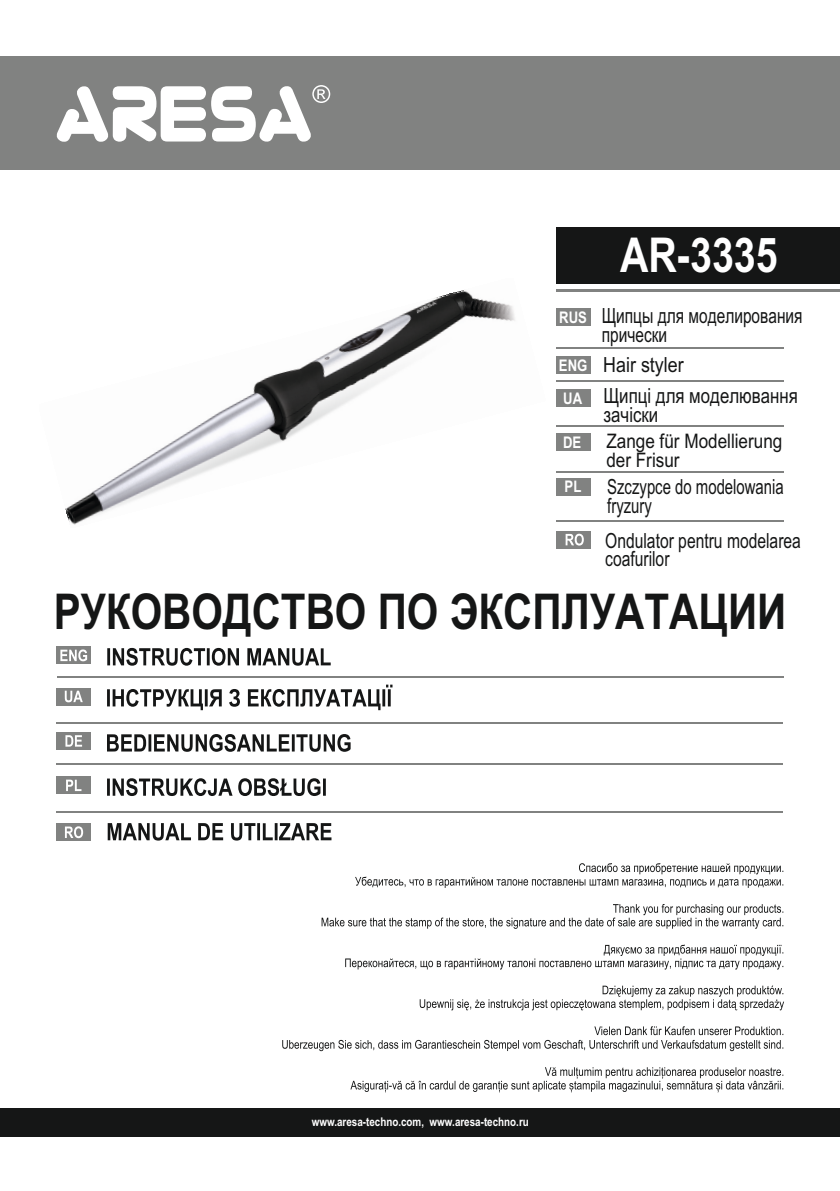
<style>
.page{position:relative;width:840px;height:1191px;background:#fff}
.page>*{position:absolute;margin:0;border:0;box-sizing:border-box;transform-origin:0 0}
.t1{font:700 49.4px "Arial Narrow";color:#151616}
.t2{font:700 48px "Arial Narrow";color:#fff}
.t3{font:20.8px/18.6px "Arial";color:#151616;scale:.75 1}
.t4{font:20.8px/19px "Arial Narrow";color:#151616;scale:.9 1}
.t5{font:20.8px/18.6px "Arial";color:#151616;scale:.71 1}
.t6{font:20.8px/19px "Arial Narrow";color:#151616}
.t7{font:20.8px "Arial Narrow";color:#151616;scale:1.04 1}
.t8{font:20px/19.4px "Arial";color:#151616;scale:.86 1}
.t9{font:700 16px/32.8px "Arial Narrow";color:#fff}
.t10{font:700 12px "Arial Narrow";color:#fff}
</style>
<div class="page">
<div style="left:556px;top:227px;width:283px;height:56px;background:#151616"></div>
<div style="left:0;top:1108px;width:839px;height:28px;background:#151616"></div>
<div style="left:0;top:57px;width:839px;height:113px;background:#818281"></div>
<svg style="left:56px;top:85px;width:274px;height:57px"></svg>
<hr style="left:556px;top:289px;width:283px;height:3px;background:#818281">
<hr style="left:556px;top:347px;width:226px;height:2px;background:#818281">
<hr style="left:556px;top:380px;width:226px;height:1px;background:#818281">
<hr style="left:556px;top:425px;width:226px;height:2px;background:#818281">
<div style="left:556px;top:309px;width:34px;height:17px;background:#818281"></div>
<div style="left:556px;top:356px;width:34px;height:17px;background:#818281"></div>
<div style="left:556px;top:389px;width:34px;height:17px;background:#818281"></div>
<div style="left:556px;top:478px;width:34px;height:17px;background:#818281"></div>
<div style="left:556px;top:434px;width:34px;height:17px;background:#818281"></div>
<hr style="left:556px;top:471px;width:226px;height:1px;background:#818281">
<div style="left:556px;top:531px;width:34px;height:17px;background:#818281"></div>
<svg style="left:565px;top:534px;width:18px;height:11px"></svg>
<hr style="left:556px;top:520px;width:226px;height:2px;background:#818281">
<svg style="left:107px;top:648px;width:223px;height:17px"></svg>
<hr style="left:57px;top:676px;width:726px;height:2px;background:#818281">
<hr style="left:57px;top:721px;width:725px;height:2px;background:#818281">
<div style="left:57px;top:647px;width:34px;height:17px;background:#818281"></div>
<svg style="left:60px;top:649px;width:27px;height:12px"></svg>
<div style="left:57px;top:688px;width:34px;height:17px;background:#818281"></div>
<svg style="left:65px;top:690px;width:18px;height:12px"></svg>
<div style="left:57px;top:777px;width:34px;height:17px;background:#818281"></div>
<svg style="left:66px;top:779px;width:15px;height:12px"></svg>
<svg style="left:107px;top:778px;width:218px;height:18px"></svg>
<div style="left:57px;top:732px;width:34px;height:17px;background:#818281"></div>
<svg style="left:65px;top:735px;width:17px;height:11px"></svg>
<hr style="left:57px;top:763px;width:725px;height:2px;background:#818281">
<svg style="left:107px;top:684px;width:285px;height:26px"></svg>
<svg style="left:107px;top:734px;width:243px;height:18px"></svg>
<div style="left:57px;top:823px;width:34px;height:17px;background:#818281"></div>
<svg style="left:65px;top:826px;width:18px;height:12px"></svg>
<svg style="left:108px;top:823px;width:223px;height:17px"></svg>
<hr style="left:57px;top:811px;width:725px;height:2px;background:#818281">
<svg style="left:282px;top:863px;width:501px;height:229px"></svg>
<img style="left:65px;top:290px;width:450px;height:235px">
<h3 class="t9" style="left:559px;top:302px;width:29px">RUS</h3>
<h3 class="t9" style="left:558px;top:350px;width:30px">ENG<br>UA</h3>
<h3 class="t9" style="left:562px;top:427px;width:20px">DE</h3>
<h3 class="t9" style="left:564px;top:472px;width:18px">PL</h3>
<h2 class="t2" style="left:619px;top:237px;width:159px">AR-3335</h2>
<h3 class="t4" style="left:601px;top:308px;width:224px">Щипцы для моделирования прически</h3>
<h3 class="t7" style="left:603px;top:356px;width:79px">Hair styler</h3>
<h3 class="t6" style="left:603px;top:388px;width:196px">Щипці для моделювання зачіски</h3>
<h3 class="t8" style="left:606px;top:433px;width:206px">Zange für Modellierung der Frisur</h3>
<h3 class="t5" style="left:607px;top:479px;width:250px">Szczypce do modelowania fryzury</h3>
<h3 class="t3" style="left:605px;top:533px;width:262px">Ondulator pentru modelarea coafurilor</h3>
<h1 class="t1" style="left:54px;top:593px;width:733px">РУКОВОДСТВО ПО ЭКСПЛУАТАЦИИ</h1>
<p class="t10" style="left:311px;top:1116px;width:218px">www.aresa-techno.com, www.aresa-techno.ru</p>
</div>
